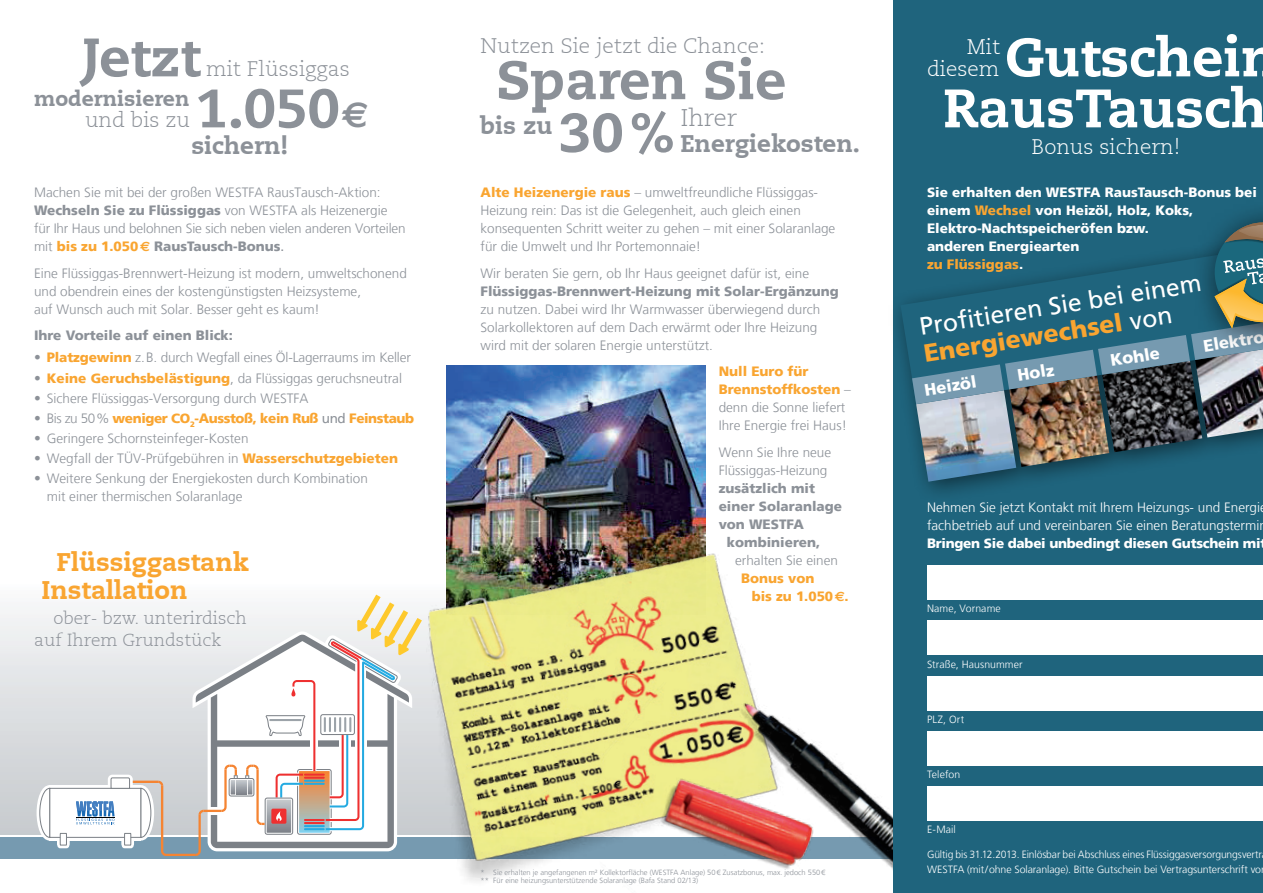
<style>
.page{position:relative;width:1263px;height:893px;background:#fff}
.page>*{position:absolute;margin:0;border:0;box-sizing:border-box;transform-origin:0 0}
.t1{font:800 54px "Caecilia LT";color:#8c9198}
.t2{font:800 54px/51px "Caecilia LT";color:#fff;text-align:right}
.t3{font:800 25.5px/28.7px "Caecilia LT";color:#f9a531}
.t4{font:24.75px/27px "Frutiger";color:#fff}
.t5{font:800 24px "Caecilia LT";color:#8c9198}
.t6{font:300 24px "Caecilia LT";color:#8c9198}
.t7{font:300 21px "Caecilia LT";color:#8c9198}
.t8{font:300 21px "Caecilia LT";color:#fff}
.t9{font:800 21px "Caecilia LT";color:#8c9198}
.t10{font:300 17.55px/22.2px "Caecilia LT";color:#8c9198}
.t11{font:900 16.65px "Frutiger";color:#fff}
.t12{font:300 13.5px/18px "Frutiger";color:#8c9198}
.t13{font:900 13.5px/18px "Frutiger";color:#fff}
.t14{font:900 13.5px "Frutiger";color:#8c9198}
.t15{font:300 13.5px/18px "Frutiger";color:#fff}
.t16{font:900 13.5px "Frutiger";letter-spacing:-.03em;color:#f9a531}
.t17{font:900 13.5px "Frutiger";letter-spacing:-.02em;color:#fff}
.t18{font:900 13.5px/18px "Frutiger";color:#f9a531}
.t19{font:300 10.5px/15px "Frutiger";letter-spacing:-.005em;color:#fff}
.t20{font:300 10.5px "Frutiger";letter-spacing:.015em;color:#fff}
.t21{font:300 7.5px/8.2px "Frutiger";color:#8c9198}
.s1{font-family:"Euro Sans";font-weight:700;font-size:36px}
.s2{font-weight:900}
.s3{font-weight:900;color:#f9a531}
.s4{font-family:"Euro Sans";font-weight:700;color:#f9a531}
.s5{font-weight:400}
.s6{font-weight:300;color:#8c9198}
.s7{font-weight:400;color:#8c9198}
.s8{font-family:"Euro Sans";font-weight:700}
.s9{color:#f9a531}
</style>
<div class="page">
<div style="left:0;top:838px;width:446px;height:21px;background:#769ab0"></div>
<div style="left:893px;top:0;width:370px;height:893px;background:#1f647d"></div>
<div style="left:0;top:580px;width:480px;height:254px;background:linear-gradient(to bottom,#f9fafb,#c5c9cd)"></div>
<div style="left:50px;top:788px;width:91px;height:49px;background:#fff"></div>
<svg style="left:37px;top:785px;width:33px;height:63px"></svg>
<hr style="left:166px;top:854px;width:30px;height:2px;background:#f58432">
<svg style="left:193px;top:595px;width:168px;height:261px"></svg>
<svg style="left:76px;top:775px;width:92px;height:81px"></svg>
<div style="left:927px;top:566px;width:336px;height:34px;background:#fff"></div>
<div style="left:927px;top:621px;width:336px;height:34px;background:#fff"></div>
<div style="left:927px;top:676px;width:336px;height:34px;background:#fff"></div>
<div style="left:927px;top:731px;width:336px;height:34px;background:#fff"></div>
<div style="left:927px;top:787px;width:336px;height:34px;background:#fff"></div>
<img style="left:446px;top:366px;width:260px;height:123px">
<img style="left:361px;top:489px;width:388px;height:392px">
<img style="left:600px;top:682px;width:293px;height:199px">
<div style="left:887px;top:215px;width:376px;height:288px;background:#000;opacity:.5"></div>
<svg style="left:900px;top:248px;width:12px;height:156px"></svg>
<img style="left:916px;top:404px;width:100px;height:78px">
<img style="left:1009px;top:404px;width:100px;height:63px">
<img style="left:1102px;top:404px;width:100px;height:48px">
<img style="left:1195px;top:404px;width:68px;height:33px">
<div style="left:1191px;top:198px;width:72px;height:158px;background:#1f647d"></div>
<svg style="left:912px;top:217px;width:351px;height:187px"></svg>
<h1 class="t1" style="left:82px;top:24px;width:120px">Jetzt</h1>
<h3 class="t7" style="left:206px;top:57px;width:145px">mit Flüssiggas</h3>
<h1 class="t1" style="left:196px;top:75px;width:174px">1.050<span class="s1">E</span></h1>
<h3 class="t5" style="left:191px;top:131px;width:98px">sichern!</h3>
<h3 class="t9" style="left:34px;top:86px;width:157px">modernisieren</h3>
<h3 class="t7" style="left:85px;top:108px;width:106px">und bis zu</h3>
<p class="t12" style="left:34px;top:184px;width:373px">Machen Sie mit bei der großen WESTFA RausTausch-Aktion:<br><span class="s2">Wechseln Sie zu Flüssiggas</span> von WESTFA als Heizenergie für Ihr Haus und belohnen Sie sich neben vielen anderen Vorteilen mit <span class="s3">bis zu 1.050</span><span class="s4">E</span> <span class="s2">RausTausch-Bonus</span><span class="s5">.</span></p>
<p class="t12" style="left:34px;top:264px;width:374px">Eine Flüssiggas-Brennwert-Heizung ist modern, umweltschonend und obendrein eines der kostengünstigsten Heizsysteme,<br>auf Wunsch auch mit Solar. Besser geht es kaum!</p>
<p class="t14" style="left:34px;top:327px;width:200px">Ihre Vorteile auf einen Blick:</p>
<p class="t12" style="left:34px;top:349px;width:378px">• <span class="s3">Platzgewinn</span> z.B. durch Wegfall eines Öl-Lagerraums im Keller</p>
<p class="t12" style="left:34px;top:369px;width:370px">• <span class="s3">Keine Geruchsbelästigung</span>, da Flüssiggas geruchsneutral</p>
<p class="t12" style="left:34px;top:389px;width:276px">• Sichere Flüssiggas-Versorgung durch WESTFA</p>
<p class="t16" style="left:34px;top:410px;width:382px"><span class="s6">• Bis zu 50%</span> weniger CO<sub>2</sub>-Ausstoß, kein Ruß <span class="s7">und</span> Feinstaub</p>
<p class="t12" style="left:34px;top:430px;width:216px">• Geringere Schornsteinfeger-Kosten</p>
<p class="t12" style="left:34px;top:450px;width:366px">• Wegfall der TÜV-Prüfgebühren in <span class="s3">Wasserschutzgebieten</span></p>
<p class="t12" style="left:47px;top:470px;width:323px;text-indent:-13px">• Weitere Senkung der Energiekosten durch Kombination mit einer thermischen Solaranlage</p>
<h2 class="t3" style="left:42px;top:547px;width:209px;text-indent:15px">Flüssiggastank<br>Installation</h2>
<p class="t10" style="left:34px;top:607px;width:214px;text-indent:19px">ober- bzw. unterirdisch auf Ihrem Grundstück</p>
<h3 class="t7" style="left:480px;top:34px;width:286px">Nutzen Sie jetzt die Chance:</h3>
<h1 class="t1" style="left:496px;top:47px;width:291px">Sparen Sie</h1>
<h3 class="t5" style="left:480px;top:110px;width:73px">bis zu</h3>
<h1 class="t1" style="left:560px;top:99px;width:116px">30%</h1>
<h3 class="t6" style="left:680px;top:104px;width:58px">Ihrer</h3>
<h3 class="t5" style="left:680px;top:128px;width:181px">Energiekosten.</h3>
<p class="t12" style="left:480px;top:184px;width:356px"><span class="s3">Alte Heizenergie raus</span> – umweltfreundliche Flüssiggas-Heizung rein: Das ist die Gelegenheit, auch gleich einen konsequenten Schritt weiter zu gehen – mit einer Solaranlage für die Umwelt und Ihr Portemonnaie!</p>
<p class="t12" style="left:480px;top:264px;width:330px">Wir beraten Sie gern, ob Ihr Haus geeignet dafür ist, eine</p>
<p class="t14" style="left:480px;top:283px;width:360px">Flüssiggas-Brennwert-Heizung mit Solar-Ergänzung</p>
<p class="t12" style="left:480px;top:300px;width:341px">zu nutzen. Dabei wird Ihr Warmwasser überwiegend durch<br>Solarkollektoren auf dem Dach erwärmt oder Ihre Heizung wird mit der solaren Energie unterstützt.</p>
<p class="t12" style="left:719px;top:363px;width:134px"><span class="s3">Null Euro für<br>Brennstoffkosten</span> – denn die Sonne liefert<br>Ihre Energie frei Haus!</p>
<p class="t12" style="left:719px;top:443px;width:114px">Wenn Sie Ihre neue<br>Flüssiggas-Heizung</p>
<p class="t14" style="left:719px;top:480px;width:98px">zusätzlich mit</p>
<p class="t14" style="left:719px;top:498px;width:125px">einer Solaranlage</p>
<p class="t14" style="left:719px;top:516px;width:87px">von WESTFA</p>
<p class="t14" style="left:727px;top:534px;width:95px">kombinieren,</p>
<p class="t12" style="left:735px;top:551px;width:104px">erhalten Sie einen</p>
<p class="t18" style="left:752px;top:569px;width:98px;text-indent:-11px">Bonus von<br>bis zu 1.050<span class="s8">E</span>.</p>
<p class="t21" style="left:480px;top:868px;width:346px">* Sie erhalten je angefangenen m² Kollektorfläche (WESTFA Anlage) 50€ Zusatzbonus, max. jedoch 550€ ** Für eine heizungsunterstützende Solaranlage (Bafa Stand 02/13)</p>
<h1 class="t2" style="left:943px;top:32px;width:337px">Gutschein<br>RausTausch</h1>
<h3 class="t8" style="left:1032px;top:135px;width:150px">Bonus sichern!</h3>
<h3 class="t8" style="left:967px;top:34px;width:35px">Mit</h3>
<h3 class="t8" style="left:927px;top:57px;width:74px">diesem</h3>
<p class="t13" style="left:927px;top:183px;width:331px">Sie erhalten den WESTFA RausTausch-Bonus bei einem <span class="s9">Wechsel</span> von Heizöl, Holz, Koks,<br>Elektro-Nachtspeicheröfen bzw.<br>anderen Energiearten<br><span class="s9">zu Flüssiggas</span>.</p>
<h3 class="t4" style="left:918px;top:314px;width:286px;rotate:-9deg">Profitieren Sie bei einem<br><span class="s3">Energiewechsel</span> von</h3>
<p class="t11" style="left:923px;top:380px;width:54px;rotate:-9deg">Heizöl</p>
<p class="t11" style="left:1202px;top:336px;width:63px;rotate:-9deg">Elektro</p>
<p class="t11" style="left:1109px;top:351px;width:51px;rotate:-9deg">Kohle</p>
<p class="t11" style="left:1016px;top:365px;width:38px;rotate:-9deg">Holz</p>
<p class="t15" style="left:927px;top:498px;width:335px">Nehmen Sie jetzt Kontakt mit Ihrem Heizungs- und Energi fachbetrieb auf und vereinbaren Sie einen Beratungstermi</p>
<p class="t17" style="left:927px;top:535px;width:335px">Bringen Sie dabei unbedingt diesen Gutschein mi</p>
<p class="t20" style="left:927px;top:603px;width:75px">Name, Vorname</p>
<p class="t19" style="left:927px;top:657px;width:97px">Straße, Hausnummer</p>
<p class="t19" style="left:927px;top:712px;width:39px">PLZ, Ort</p>
<p class="t19" style="left:927px;top:767px;width:35px">Telefon</p>
<p class="t19" style="left:927px;top:822px;width:30px">E-Mail</p>
<p class="t19" style="left:927px;top:847px;width:336px">Gültig bis 31.12.2013. Einlösbar bei Abschluss eines Flüssiggasversorgungsvertr<br>WESTFA (mit/ohne Solaranlage). Bitte Gutschein bei Vertragsunterschrift vo</p>
</div>
